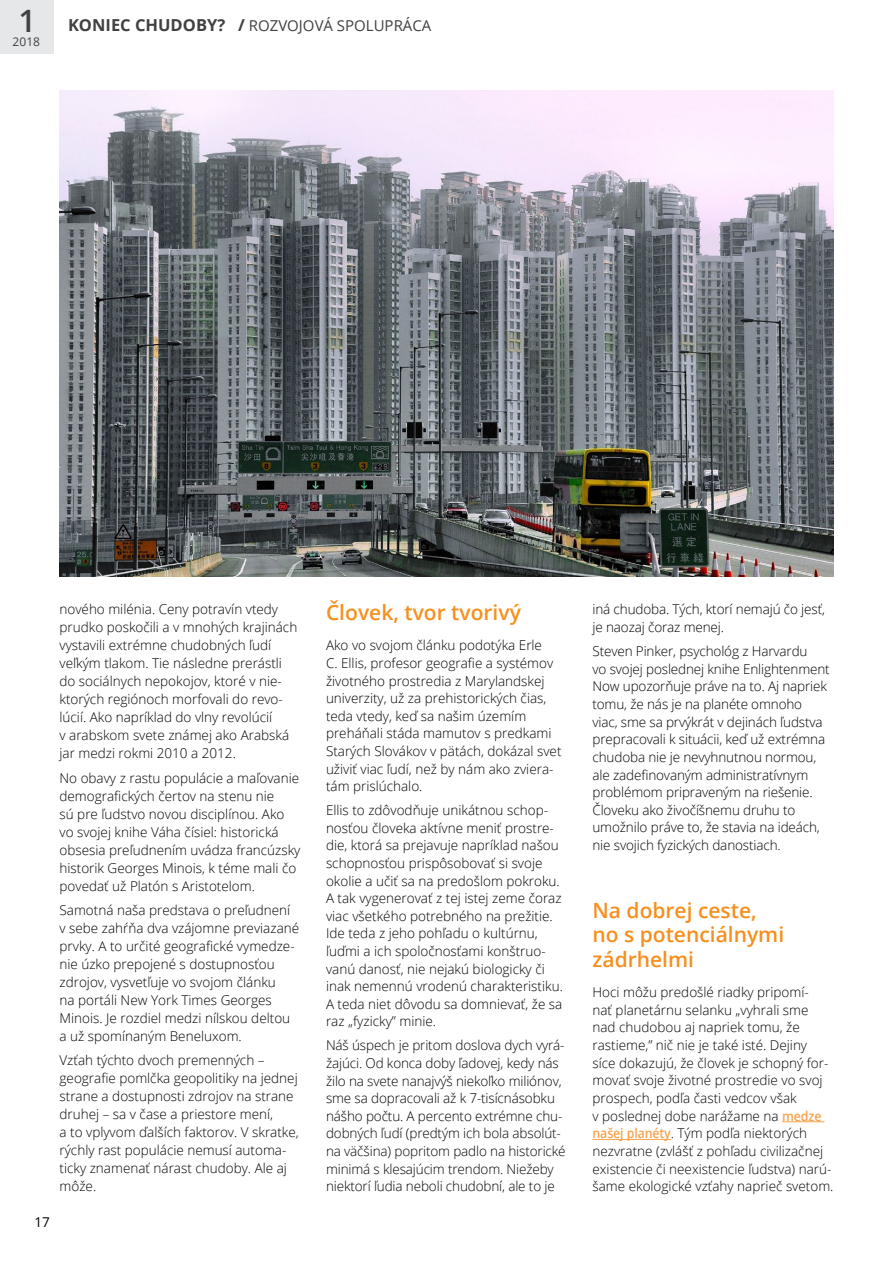
<style>
.page{position:relative;width:893px;height:1263px;background:#fff}
.page>*{position:absolute;margin:0;border:0;box-sizing:border-box;transform-origin:0 0}
.t1{font:600 30.9px "Open Sans";color:#414042}
.t2{font:600 21px/24.5px "Open Sans";color:#f78f1e}
.t3{font:15px "Open Sans";color:#414042}
.t4{font:300 13.5px/18px "Open Sans";color:#000}
.t5{font:13.5px "Open Sans";color:#000}
.t6{font:12px "Open Sans";color:#414042}
.s1{font-weight:700;font-size:16.5px}
.s2{font-weight:600;color:#f9a24a}
</style>
<div class="page">
<hr style="left:782px;top:1121px;width:42px;height:1px;background:#f9a24a">
<hr style="left:592px;top:1139px;width:79px;height:1px;background:#f9a24a">
<img style="left:60px;top:90px;width:773px;height:486px">
<div style="left:0;top:0;width:54px;height:54px;background:#e6e7e8"></div>
<h1 class="t1" style="left:19px;top:0;width:19px">1</h1>
<p class="t6" style="left:13px;top:33px;width:29px">2018</p>
<p class="t3" style="left:68px;top:15px;width:365px"><span class="s1">KONIEC CHUDOBY? /</span> ROZVOJOVÁ SPOLUPRÁCA</p>
<p class="t4" style="left:60px;top:600px;width:239px">nového milénia. Ceny potravín vtedy prudko poskočili a v mnohých krajinách vystavili extrémne chudobných ľudí veľkým tlakom. Tie následne prerástli do sociálnych nepokojov, ktoré v nie&shy;ktorých regiónoch morfovali do revo&shy;lúcií. Ako napríklad do vlny revolúcií<br>v arabskom svete známej ako Arabská jar medzi rokmi 2010 a 2012.</p>
<p class="t4" style="left:60px;top:768px;width:242px">No obavy z rastu populácie a maľovanie demografických čertov na stenu nie<br>sú pre ľudstvo novou disciplínou. Ako vo svojej knihe Váha čísiel: historická obsesia preľudnením uvádza francúzsky historik Georges Minois, k téme mali čo povedať už Platón s Aristotelom.</p>
<p class="t4" style="left:60px;top:901px;width:241px">Samotná naša predstava o preľudnení v sebe zahŕňa dva vzájomne previazané prvky. A to určité geografické vymedze&shy;nie úzko prepojené s dostupnosťou zdrojov, vysvetľuje vo svojom článku<br>na portáli New York Times Georges Minois. Je rozdiel medzi nílskou deltou a už spomínaným Beneluxom.</p>
<p class="t4" style="left:60px;top:1051px;width:241px">Vzťah týchto dvoch premenných – geografie pomlčka geopolitiky na jednej strane a dostupnosti zdrojov na strane druhej – sa v čase a priestore mení,<br>a to vplyvom ďalších faktorov. V skratke, rýchly rast populácie nemusí automa&shy;ticky znamenať nárast chudoby. Ale aj môže.</p>
<p class="t5" style="left:34px;top:1213px;width:17px">17</p>
<h2 class="t2" style="left:326px;top:600px;width:196px">Človek, tvor tvorivý</h2>
<p class="t4" style="left:326px;top:636px;width:237px;line-height:17.5px">Ako vo svojom článku podotýka Erle<br>C. Ellis, profesor geografie a systémov životného prostredia z Marylandskej univerzity, už za prehistorických čias, teda vtedy, keď sa našim územím preháňali stáda mamutov s predkami Starých Slovákov v pätách, dokázal svet uživiť viac ľudí, než by nám ako zviera&shy;tám prislúchalo.</p>
<p class="t4" style="left:326px;top:801px;width:238px;line-height:17.5px">Ellis to zdôvodňuje unikátnou schop&shy;nosťou človeka aktívne meniť prostre&shy;die, ktorá sa prejavuje napríklad našou schopnosťou prispôsobovať si svoje okolie a učiť sa na predošlom pokroku.<br>A tak vygenerovať z tej istej zeme čoraz viac všetkého potrebného na prežitie.<br>Ide teda z jeho pohľadu o kultúrnu, ľuďmi a ich spoločnosťami konštruo&shy;vanú danosť, nie nejakú biologicky či inak nemennú vrodenú charakteristiku.<br>A teda niet dôvodu sa domnievať, že sa raz „fyzicky” minie.</p>
<p class="t4" style="left:326px;top:1036px;width:241px;line-height:17.5px">Náš úspech je pritom doslova dych vyrá&shy;žajúci. Od konca doby ľadovej, kedy nás žilo na svete nanajvýš niekoľko miliónov, sme sa dopracovali až k 7-tisícnásobku nášho počtu. A percento extrémne chu&shy;dobných ľudí (predtým ich bola absolút&shy;na väčšina) popritom padlo na historické minimá s klesajúcim trendom. Niežeby niektorí ľudia neboli chudobní, ale to je</p>
<p class="t4" style="left:592px;top:600px;width:234px">iná chudoba. Tých, ktorí nemajú čo jesť, je naozaj čoraz menej.</p>
<p class="t4" style="left:592px;top:642px;width:239px">Steven Pinker, psychológ z Harvardu<br>vo svojej poslednej knihe Enlightenment Now upozorňuje práve na to. Aj napriek tomu, že nás je na planéte omnoho viac, sme sa prvýkrát v dejinách ľudstva prepracovali k situácii, keď už extrémna chudoba nie je nevyhnutnou normou, ale zadefinovaným administratívnym problémom pripraveným na riešenie.<br>Človeku ako živočíšnemu druhu to umožnilo práve to, že stavia na ideách, nie svojich fyzických danostiach.</p>
<h2 class="t2" style="left:592px;top:897px;width:193px">Na dobrej ceste, no s potenciálnymi zádrhelmi</h2>
<p class="t4" style="left:592px;top:983px;width:242px">Hoci môžu predošlé riadky pripomí-<br>nať planetárnu selanku „vyhrali sme nad chudobou aj napriek tomu, že rastieme,” nič nie je také isté. Dejiny síce dokazujú, že človek je schopný for&shy;movať svoje životné prostredie vo svoj prospech, podľa časti vedcov však<br>v poslednej dobe narážame na <span class="s2">medze našej planéty</span>. Tým podľa niektorých nezvratne (zvlášť z pohľadu civilizačnej existencie či neexistencie ľudstva) narú&shy;šame ekologické vzťahy naprieč svetom.</p>
</div>
